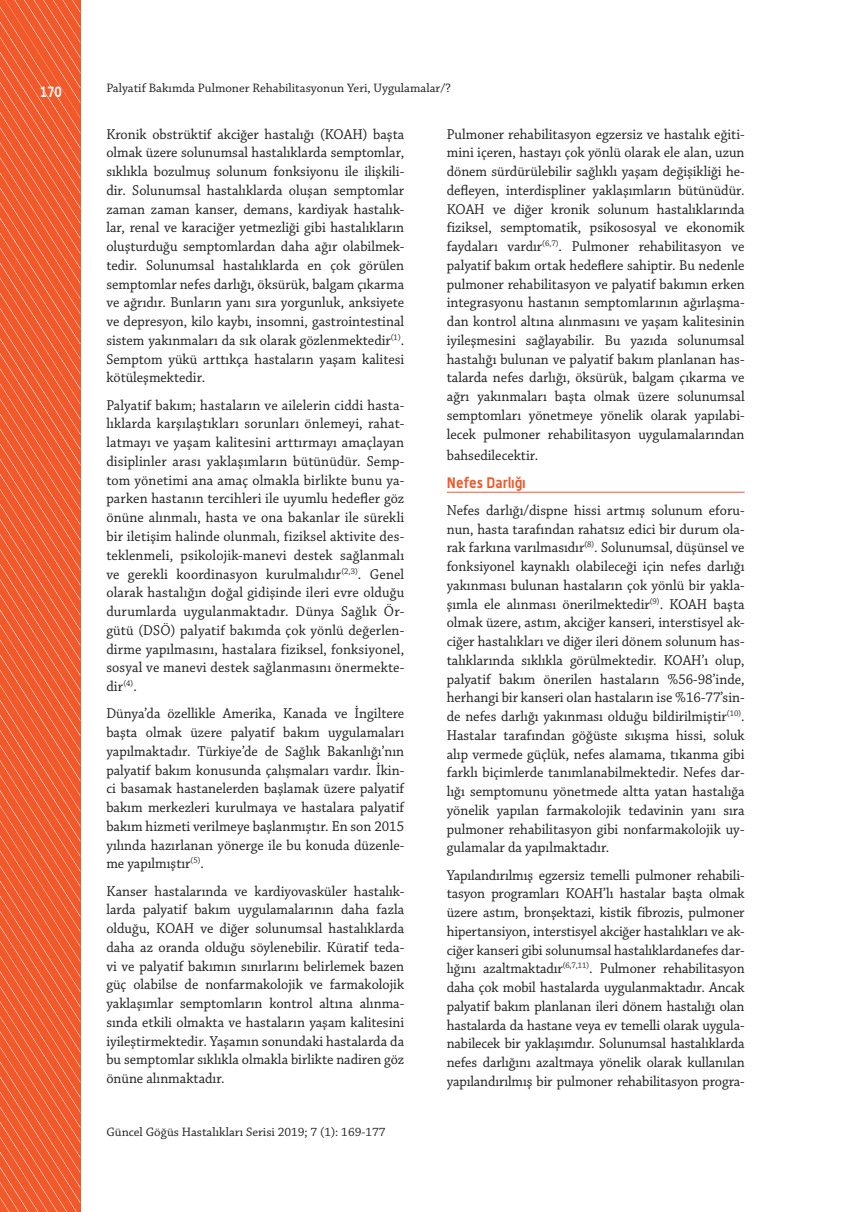
<style>
.page{position:relative;width:851px;height:1212px;background:#fff}
.page>*{position:absolute;margin:0;border:0;box-sizing:border-box;transform-origin:0 0}
.t1{font:15px/18.8px "Chaparral Pro";color:#231f20;text-align:justify;scale:.95 1}
.t2{font:700 15px "Alwyn OT";letter-spacing:.01em;color:#f1582a;scale:.95 1}
.t3{font:700 15px "Alwyn OT";color:#fff;scale:.85 1}
.t4{font:12.9px "Chaparral Pro";color:#231f20}
</style>
<div class="page">
<svg style="left:0;top:0;width:80px;height:1212px;background:#f16136"></svg>
<hr style="left:446px;top:492px;width:298px;height:1px;background:#f1582a">
<p class="t3" style="left:40px;top:82px;width:28px">170</p>
<p class="t4" style="left:106px;top:81px;width:346px">Palyatif Bakımda Pulmoner Rehabilitasyonun Yeri, Uygulamalar/?</p>
<p class="t1" style="left:106px;top:125px;width:315px">Kronik obstrüktif akciğer hastalığı (KOAH) başta olmak üzere solunumsal hastalıklarda semptomlar, sıklıkla bozulmuş solunum fonksiyonu ile ilişkili&shy;dir. Solunumsal hastalıklarda oluşan semptomlar zaman zaman kanser, demans, kardiyak hastalık&shy;lar, renal ve karaciğer yetmezliği gibi hastalıkların oluşturduğu semptomlardan daha ağır olabilmek&shy;tedir. Solunumsal hastalıklarda en çok görülen semptomlar nefes darlığı, öksürük, balgam çıkarma ve ağrıdır. Bunların yanı sıra yorgunluk, anksiyete ve depresyon, kilo kaybı, insomni, gastrointestinal sistem yakınmaları da sık olarak gözlenmektedir<sup>(1)</sup>.<br>Semptom yükü arttıkça hastaların yaşam kalitesi kötüleşmektedir.</p>
<p class="t1" style="left:106px;top:396px;width:315px">Palyatif bakım; hastaların ve ailelerin ciddi hasta&shy;lıklarda karşılaştıkları sorunları önlemeyi, rahat&shy;latmayı ve yaşam kalitesini arttırmayı amaçlayan disiplinler arası yaklaşımların bütünüdür. Semp&shy;tom yönetimi ana amaç olmakla birlikte bunu ya&shy;parken hastanın tercihleri ile uyumlu hedefler göz önüne alınmalı, hasta ve ona bakanlar ile sürekli bir iletişim halinde olunmalı, fiziksel aktivite des&shy;teklenmeli, psikolojik-manevi destek sağlanmalı ve gerekli koordinasyon kurulmalıdır<sup>(2,3)</sup>. Genel olarak hastalığın doğal gidişinde ileri evre olduğu durumlarda uygulanmaktadır. Dünya Sağlık Ör&shy;gütü (DSÖ) palyatif bakımda çok yönlü değerlen&shy;dirme yapılmasını, hastalara fiziksel, fonksiyonel, sosyal ve manevi destek sağlanmasını önermekte&shy;dir<sup>(4)</sup>.</p>
<p class="t1" style="left:106px;top:705px;width:315px">Dünya’da özellikle Amerika, Kanada ve İngiltere başta olmak üzere palyatif bakım uygulamaları yapılmaktadır. Türkiye’de de Sağlık Bakanlığı’nın palyatif bakım konusunda çalışmaları vardır. İkin&shy;ci basamak hastanelerden başlamak üzere palyatif bakım merkezleri kurulmaya ve hastalara palyatif bakım hizmeti verilmeye başlanmıştır. En son 2015 yılında hazırlanan yönerge ile bu konuda düzenle&shy;me yapılmıştır<sup>(5)</sup>.</p>
<p class="t1" style="left:106px;top:882px;width:315px">Kanser hastalarında ve kardiyovasküler hastalık&shy;larda palyatif bakım uygulamalarının daha fazla olduğu, KOAH ve diğer solunumsal hastalıklarda daha az oranda olduğu söylenebilir. Küratif teda&shy;vi ve palyatif bakımın sınırlarını belirlemek bazen güç olabilse de nonfarmakolojik ve farmakolojik yaklaşımlar semptomların kontrol altına alınma&shy;sında etkili olmakta ve hastaların yaşam kalitesini iyileştirmektedir. Yaşamın sonundaki hastalarda da bu semptomlar sıklıkla olmakla birlikte nadiren göz önüne alınmaktadır.</p>
<p class="t1" style="left:446px;top:125px;width:315px">Pulmoner rehabilitasyon egzersiz ve hastalık eğiti&shy;mini içeren, hastayı çok yönlü olarak ele alan, uzun dönem sürdürülebilir sağlıklı yaşam değişikliği he&shy;defleyen, interdispliner yaklaşımların bütünüdür.<br>KOAH ve diğer kronik solunum hastalıklarında fiziksel, semptomatik, psikososyal ve ekonomik faydaları vardır<sup>(6,7)</sup>. Pulmoner rehabilitasyon ve palyatif bakım ortak hedeflere sahiptir. Bu nedenle pulmoner rehabilitasyon ve palyatif bakımın erken integrasyonu hastanın semptomlarının ağırlaşma&shy;dan kontrol altına alınmasını ve yaşam kalitesinin iyileşmesini sağlayabilir. Bu yazıda solunumsal hastalığı bulunan ve palyatif bakım planlanan has&shy;talarda nefes darlığı, öksürük, balgam çıkarma ve ağrı yakınmaları başta olmak üzere solunumsal semptomları yönetmeye yönelik olarak yapılabi&shy;lecek pulmoner rehabilitasyon uygulamalarından</p>
<p class="t1" style="left:446px;top:447px;width:98px">bahsedilecektir.</p>
<p class="t2" style="left:446px;top:473px;width:84px">Nefes Darlığı</p>
<p class="t1" style="left:446px;top:501px;width:315px">Nefes darlığı/dispne hissi artmış solunum eforu&shy;nun, hasta tarafından rahatsız edici bir durum ola&shy;rak farkına varılmasıdır<sup>(8)</sup>. Solunumsal, düşünsel ve fonksiyonel kaynaklı olabileceği için nefes darlığı yakınması bulunan hastaların çok yönlü bir yakla&shy;şımla ele alınması önerilmektedir<sup>(9)</sup>. KOAH başta olmak üzere, astım, akciğer kanseri, interstisyel ak&shy;ciğer hastalıkları ve diğer ileri dönem solunum has&shy;talıklarında sıklıkla görülmektedir. KOAH’ı olup, palyatif bakım önerilen hastaların %56-98’inde, herhangi bir kanseri olan hastaların ise %16-77’sin&shy;de nefes darlığı yakınması olduğu bildirilmiştir<sup>(10)</sup>.<br>Hastalar tarafından göğüste sıkışma hissi, soluk alıp vermede güçlük, nefes alamama, tıkanma gibi farklı biçimlerde tanımlanabilmektedir. Nefes dar&shy;lığı semptomunu yönetmede altta yatan hastalığa yönelik yapılan farmakolojik tedavinin yanı sıra pulmoner rehabilitasyon gibi nonfarmakolojik uy&shy;gulamalar da yapılmaktadır.</p>
<p class="t1" style="left:446px;top:866px;width:315px">Yapılandırılmış egzersiz temelli pulmoner rehabili&shy;tasyon programları KOAH’lı hastalar başta olmak üzere astım, bronşektazi, kistik fibrozis, pulmoner hipertansiyon, interstisyel akciğer hastalıkları ve ak&shy;ciğer kanseri gibi solunumsal hastalıklardanefes dar&shy;lığını azaltmaktadır<sup>(6,7,11)</sup>. Pulmoner rehabilitasyon daha çok mobil hastalarda uygulanmaktadır. Ancak palyatif bakım planlanan ileri dönem hastalığı olan hastalarda da hastane veya ev temelli olarak uygula&shy;nabilecek bir yaklaşımdır. Solunumsal hastalıklarda nefes darlığını azaltmaya yönelik olarak kullanılan yapılandırılmış bir pulmoner rehabilitasyon progra-</p>
<p class="t4" style="left:106px;top:1125px;width:281px">Güncel Göğüs Hastalıkları Serisi 2019; 7 (1): 169-177</p>
</div>
